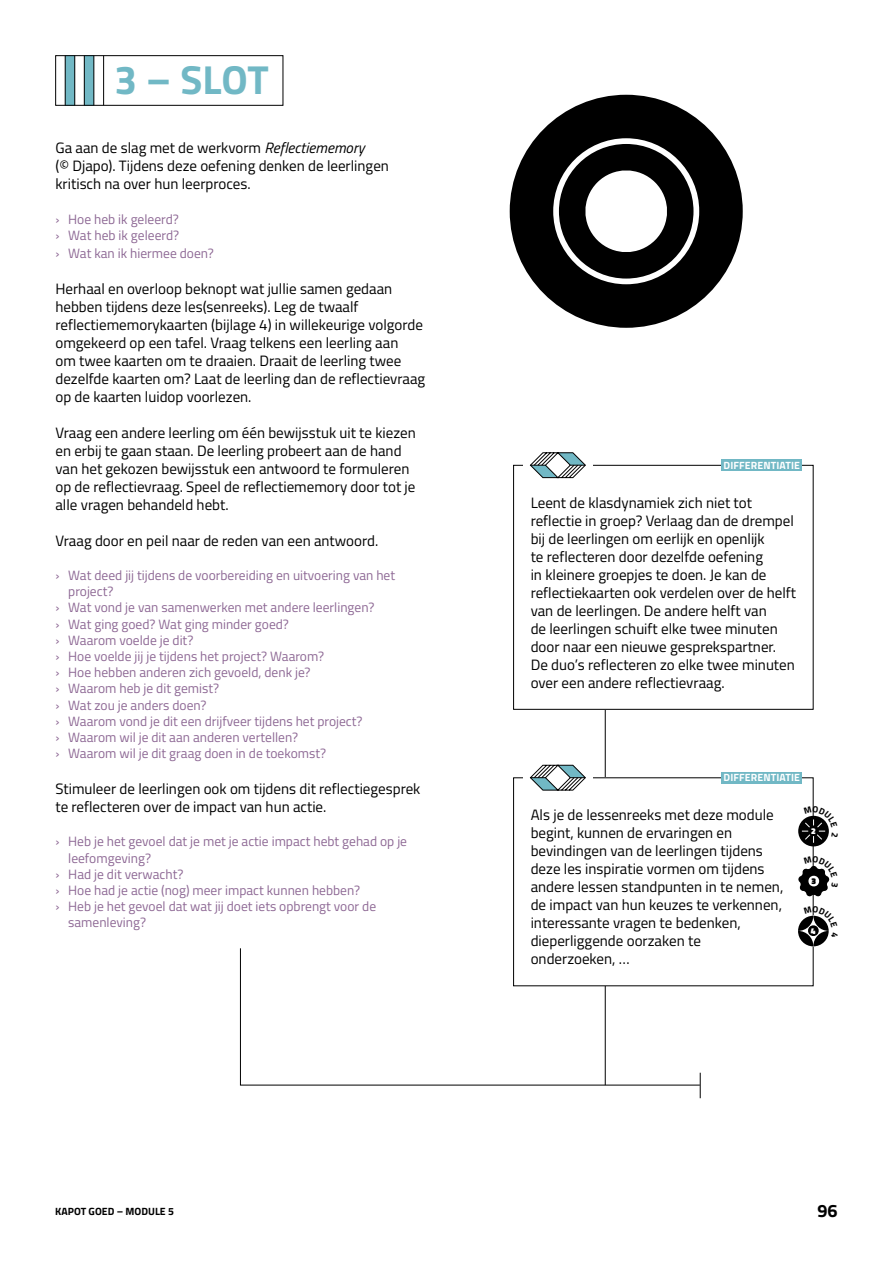
<style>
.page{position:relative;width:893px;height:1263px;background:#fff}
.page>*{position:absolute;margin:0;border:0;box-sizing:border-box;transform-origin:0 0}
.t1{font:700 40.5px "Titillium Web";color:#71b8c5}
.t2{font:700 18px "Titillium Web";color:#000}
.t3{font:15px/18px "Titillium Web";color:#000}
.t4{font:13.5px/16.2px "Titillium Web";color:#8e6995}
.t5{font:700 10.5px "Titillium Web";letter-spacing:.01em;color:#fff}
.t6{font:700 10.5px "Titillium Web";color:#000}
.t7{font:900 8.4px "Titillium Web";color:#fff}
.t8{font:900 8.4px "Titillium Web";color:#000}
.s1{font-style:italic}
</style>
<div class="page">
<hr style="left:605px;top:661px;width:1px;height:424px;background:#000">
<div style="left:84px;top:55px;width:10px;height:50px;background:#71b8c5"></div>
<div style="left:65px;top:55px;width:10px;height:50px;background:#71b8c5"></div>
<div style="left:55px;top:55px;width:228px;height:51px;border:1px solid #000"></div>
<hr style="left:65px;top:56px;width:1px;height:49px;background:#000">
<hr style="left:74px;top:56px;width:1px;height:49px;background:#000">
<hr style="left:84px;top:56px;width:1px;height:49px;background:#000">
<hr style="left:93px;top:56px;width:1px;height:49px;background:#000">
<hr style="left:103px;top:56px;width:1px;height:49px;background:#000">
<div style="left:514px;top:465px;width:299px;height:244px;background:#fff"></div>
<div style="left:513px;top:465px;width:300px;height:244px;border:1px solid #000"></div>
<div style="left:721px;top:460px;width:81px;height:11px;background:#71b8c5"></div>
<div style="left:523px;top:446px;width:70px;height:38px;background:#fff"></div>
<svg style="left:530px;top:452px;width:56px;height:26px"></svg>
<div style="left:514px;top:778px;width:299px;height:208px;background:#fff"></div>
<div style="left:721px;top:772px;width:81px;height:11px;background:#71b8c5"></div>
<svg style="left:530px;top:765px;width:56px;height:25px"></svg>
<svg style="left:700px;top:1086px;width:1px;height:12px"></svg>
<svg style="left:240px;top:947px;width:461px;height:139px"></svg>
<div style="left:510px;top:95px;width:233px;height:233px;background:#000;border-radius:50%"></div>
<div style="left:553px;top:138px;width:146px;height:146px;border:6px solid #fff;border-radius:50%"></div>
<svg style="left:585px;top:170px;width:82px;height:82px"></svg>
<svg style="left:797px;top:777px;width:33px;height:170px"></svg>
<h1 class="t1" style="left:115px;top:49px;width:156px">3 – SLOT</h1>
<p class="t3" style="left:55px;top:138px;width:335px">Ga aan de slag met de werkvorm <span class="s1">Reflectiememory<br></span>(© Djapo). Tijdens deze oefening denken de leerlingen kritisch na over hun leerproces.</p>
<p class="t4" style="left:55px;top:210px;width:125px">› Hoe heb ik geleerd? › Wat heb ik geleerd?</p>
<p class="t4" style="left:55px;top:244px;width:160px">› Wat kan ik hiermee doen?</p>
<p class="t3" style="left:55px;top:279px;width:371px">Herhaal en overloop beknopt wat jullie samen gedaan hebben tijdens deze les(senreeks). Leg de twaalf reflectiememorykaarten (bijlage 4) in willekeurige volgorde omgekeerd op een tafel. Vraag telkens een leerling aan<br>om twee kaarten om te draaien. Draait de leerling twee dezelfde kaarten om? Laat de leerling dan de reflectievraag op de kaarten luidop voorlezen.</p>
<p class="t3" style="left:55px;top:423px;width:362px">Vraag een andere leerling om één bewijsstuk uit te kiezen en erbij te gaan staan. De leerling probeert aan de hand van het gekozen bewijsstuk een antwoord te formuleren op de reflectievraag. Speel de reflectiememory door tot je alle vragen behandeld hebt.</p>
<p class="t3" style="left:55px;top:531px;width:324px">Vraag door en peil naar de reden van een antwoord.</p>
<p class="t4" style="left:55px;top:566px;width:341px">› Wat deed jij tijdens de voorbereiding en uitvoering van het</p>
<p class="t4" style="left:68px;top:583px;width:47px">project?</p>
<p class="t4" style="left:55px;top:599px;width:320px">› Wat vond je van samenwerken met andere leerlingen?</p>
<p class="t4" style="left:55px;top:615px;width:235px">› Wat ging goed? Wat ging minder goed?</p>
<p class="t4" style="left:55px;top:631px;width:139px">› Waarom voelde je dit?</p>
<p class="t4" style="left:55px;top:647px;width:270px">› Hoe voelde jij je tijdens het project? Waarom?</p>
<p class="t4" style="left:55px;top:664px;width:257px">› Hoe hebben anderen zich gevoeld, denk je?</p>
<p class="t4" style="left:55px;top:680px;width:165px">› Waarom heb je dit gemist?</p>
<p class="t4" style="left:55px;top:696px;width:153px">› Wat zou je anders doen?</p>
<p class="t4" style="left:55px;top:712px;width:309px">› Waarom vond je dit een drijfveer tijdens het project?</p>
<p class="t4" style="left:55px;top:728px;width:244px">› Waarom wil je dit aan anderen vertellen?</p>
<p class="t4" style="left:55px;top:745px;width:272px">› Waarom wil je dit graag doen in de toekomst?</p>
<p class="t3" style="left:55px;top:779px;width:367px">Stimuleer de leerlingen ook om tijdens dit reflectiegesprek te reflecteren over de impact van hun actie.</p>
<p class="t4" style="left:55px;top:833px;width:353px">› Heb je het gevoel dat je met je actie impact hebt gehad op je</p>
<p class="t4" style="left:68px;top:849px;width:84px">leefomgeving?</p>
<p class="t4" style="left:55px;top:865px;width:130px">› Had je dit verwacht?</p>
<p class="t4" style="left:55px;top:881px;width:306px">› Hoe had je actie (nog) meer impact kunnen hebben?</p>
<p class="t4" style="left:55px;top:898px;width:322px">› Heb je het gevoel dat wat jij doet iets opbrengt voor de</p>
<p class="t4" style="left:68px;top:914px;width:79px">samenleving?</p>
<p class="t5" style="left:724px;top:457px;width:78px">DIFFERENTIATIE</p>
<p class="t3" style="left:531px;top:493px;width:267px">Leent de klasdynamiek zich niet tot reflectie in groep? Verlaag dan de drempel bij de leerlingen om eerlijk en openlijk<br>te reflecteren door dezelfde oefening<br>in kleinere groepjes te doen. Je kan de reflectiekaarten ook verdelen over de helft van de leerlingen. De andere helft van<br>de leerlingen schuift elke twee minuten door naar een nieuwe gesprekspartner.<br>De duo’s reflecteren zo elke twee minuten over een andere reflectievraag.</p>
<p class="t5" style="left:724px;top:770px;width:78px">DIFFERENTIATIE</p>
<p class="t3" style="left:531px;top:805px;width:254px">Als je de lessenreeks met deze module begint, kunnen de ervaringen en bevindingen van de leerlingen tijdens deze les inspiratie vormen om tijdens andere lessen standpunten in te nemen, de impact van hun keuzes te verkennen, interessante vragen te bedenken, dieperliggende oorzaken te onderzoeken, …</p>
<p class="t7" style="left:811px;top:825px;width:6px">2</p>
<p class="t8" style="left:811px;top:875px;width:6px">3</p>
<p class="t7" style="left:811px;top:924px;width:6px">4</p>
<p class="t6" style="left:55px;top:1203px;width:120px">KAPOT GOED – MODULE 5</p>
<p class="t2" style="left:817px;top:1197px;width:22px">96</p>
</div>
